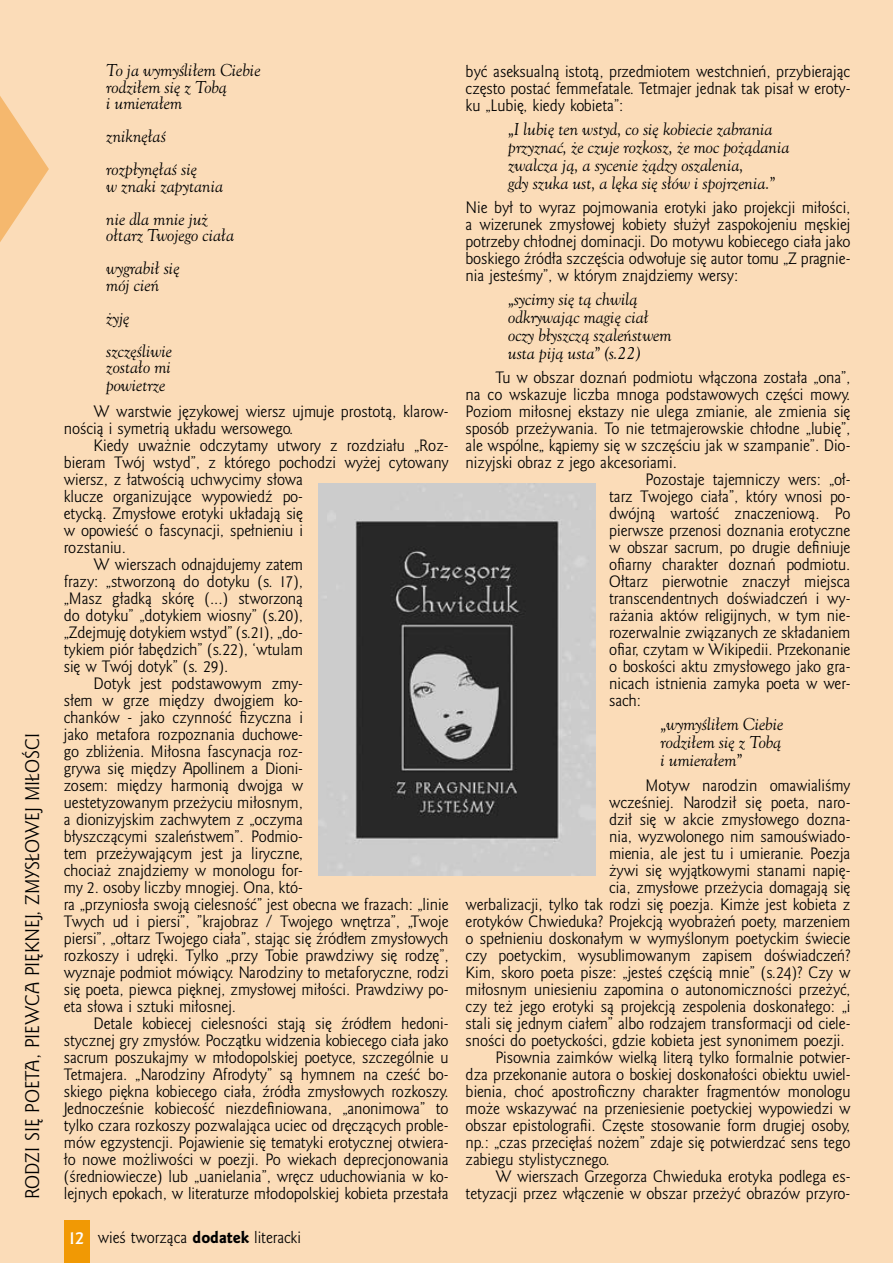
<style>
.page{position:relative;width:893px;height:1263px;background:#fbdcb8}
.page>*{position:absolute;margin:0;border:0;box-sizing:border-box;transform-origin:0 0}
.t1{font:18px "Goldy EFN";color:#000}
.t2{font:15px/17px "Goldy EFN";color:#000;text-align:justify}
.t3{font:italic 15px/18px "Goldy Olds EFN";color:#000}
.s1{font-weight:700;font-size:16.5px;color:#fff}
.s2{font-family:"Goldy EFN Heavy"}
</style>
<div class="page">
<svg style="left:0;top:96px;width:49px;height:146px"></svg>
<img style="left:319px;top:484px;width:276px;height:391px">
<div style="left:64px;top:1220px;width:25px;height:43px;background:#f19904"></div>
<p class="t1" style="left:22px;top:1199px;width:467px;rotate:-90deg">rodzi się poeta, piewca pięknej, zmysłowej m iłości</p>
<p class="t3" style="left:106px;top:62px;width:156px;line-height:16.5px">To ja wymyśliłem Ciebie rodziłem się z Tobą<br>i umierałem</p>
<p class="t3" style="left:106px;top:127px;width:61px">zniknęłaś</p>
<p class="t3" style="left:106px;top:161px;width:118px;line-height:16.5px">rozpłynęłaś się<br>w znaki zapytania</p>
<p class="t3" style="left:106px;top:210px;width:129px;line-height:16.5px">nie dla mnie już ołtarz Twojego ciała</p>
<p class="t3" style="left:106px;top:260px;width:75px;line-height:16.5px">wygrabił się mój cień</p>
<p class="t3" style="left:106px;top:309px;width:25px">żyję</p>
<p class="t3" style="left:106px;top:342px;width:67px;line-height:16.5px">szczęśliwie zostało mi</p>
<p class="t3" style="left:106px;top:376px;width:61px">powietrze</p>
<p class="t2" style="left:64px;top:403px;width:24px">W</p>
<p class="t2" style="left:64px;top:403px;width:386px;text-indent:53px">warstwie językowej wiersz ujmuje prostotą, klarow&shy;nością i symetrią układu wersowego.</p>
<p class="t2" style="left:64px;top:437px;width:386px;text-align:left;text-indent:30px">Kiedy uważnie odczytamy utwory z rozdziału „Roz&shy;bieram Twój wstyd”, z którego pochodzi wyżej cytowany wiersz, z łatwością uchwycimy słowa<br>klucze organizujące wypowiedź po-<br>etycką. Zmysłowe erotyki układają się<br>w opowieść o fascynacji, spełnieniu i<br>rozstaniu.<br>W</p>
<p class="t2" style="left:64px;top:556px;width:241px;text-indent:51px">wierszach odnajdujemy zatem frazy: „stworzoną do dotyku (s. 17), „Masz gładką skórę (...) stworzoną do dotyku” „dotykiem wiosny” (s.20), „Zdejmuję dotykiem wstyd” (s.21), „do&shy;tykiem piór łabędzich” (s.22), ‘wtulam się w Twój dotyk” (s. 29).</p>
<p class="t2" style="left:64px;top:675px;width:386px;text-align:left;text-indent:30px">Dotyk jest podstawowym zmy-<br>słem w grze między dwojgiem ko-<br>chanków - jako czynność fizyczna i<br>jako metafora rozpoznania duchowe-<br>go zbliżenia. Miłosna fascynacja roz-<br>grywa się między Apollinem a Dioni-<br>zosem: między harmonią dwojga w<br>uestetyzowanym przeżyciu miłosnym,<br>a dionizyjskim zachwytem z „oczyma<br>błyszczącymi szaleństwem”. Podmio-<br>tem przeżywającym jest ja liryczne,<br>chociaż znajdziemy w monologu for-<br>my 2. osoby liczby mnogiej. Ona, któ-<br>ra „przyniosła swoją cielesność” jest obecna we frazach: „linie Twych ud i piersi”, ”krajobraz / Twojego wnętrza”, „Twoje piersi”, „ołtarz Twojego ciała”, stając się źródłem zmysłowych rozkoszy i udręki. Tylko „przy Tobie prawdziwy się rodzę”, wyznaje podmiot mówiący. Narodziny to metaforyczne, rodzi się poeta, piewca pięknej, zmysłowej miłości. Prawdziwy po&shy;eta słowa i sztuki miłosnej.</p>
<p class="t2" style="left:64px;top:1016px;width:386px;text-indent:30px">Detale kobiecej cielesności stają się źródłem hedoni&shy;stycznej gry zmysłów. Początku widzenia kobiecego ciała jako sacrum poszukajmy w młodopolskiej poetyce, szczególnie u Tetmajera. „Narodziny Afrodyty” są hymnem na cześć bo&shy;skiego piękna kobiecego ciała, źródła zmysłowych rozkoszy.<br>Jednocześnie kobiecość niezdefiniowana, „anonimowa” to tylko czara rozkoszy pozwalająca uciec od dręczących proble&shy;mów egzystencji. Pojawienie się tematyki erotycznej otwiera&shy;ło nowe możliwości w poezji. Po wiekach deprecjonowania (średniowiecze) lub „uanielania”, wręcz uduchowiania w ko&shy;lejnych epokach, w literaturze młodopolskiej kobieta przestała</p>
<p class="t2" style="left:69px;top:1230px;width:234px"><span class="s1">12</span> wieś tworząca <span class="s2">dodatek</span> literacki</p>
<p class="t2" style="left:466px;top:63px;width:386px">być aseksualną istotą, przedmiotem westchnień, przybierając często postać femmefatale. Tetmajer jednak tak pisał w eroty&shy;ku „Lubię, kiedy kobieta”:</p>
<p class="t3" style="left:508px;top:119px;width:283px">„I lubię ten wstyd, co się kobiecie zabrania przyznać, że czuje rozkosz, że moc pożądania zwalcza ją, a sycenie żądzy oszalenia,<br>gdy szuka ust, a lęka się słów i spojrzenia.”</p>
<p class="t2" style="left:466px;top:199px;width:387px">N ie był to wyraz pojmowania erotyki jako projekcji miłości, a wizerunek zmysłowej kobiety służył zaspokojeniu męskiej potrzeby chłodnej dominacji. Do motywu kobiecego ciała jako boskiego źródła szczęścia odwołuje się autor tomu „Z pragnie&shy;nia jesteśmy”, w którym znajdziemy wersy:</p>
<p class="t3" style="left:508px;top:289px;width:165px">„sycimy się tą chwilą odkrywając magię ciał oczy błyszczą szaleństwem usta piją usta” (s.22)</p>
<p class="t2" style="left:495px;top:369px;width:357px">Tu w obszar doznań podmiotu włączona została „ona”,</p>
<p class="t2" style="left:466px;top:386px;width:386px">na co wskazuje liczba mnoga podstawowych części mowy.</p>
<p class="t2" style="left:466px;top:403px;width:386px">Poziom miłosnej ekstazy nie ulega zmianie, ale zmienia się</p>
<p class="t2" style="left:466px;top:420px;width:386px">sposób przeżywania. To nie tetmajerowskie chłodne „lubię”,</p>
<p class="t2" style="left:466px;top:437px;width:386px">ale wspólne„ kąpiemy się w szczęściu jak w szampanie”. Dio-</p>
<p class="t2" style="left:466px;top:454px;width:213px">nizyjski obraz z jego akcesoriami.</p>
<p class="t2" style="left:646px;top:471px;width:206px">Pozostaje tajemniczy wers: „oł-</p>
<p class="t2" style="left:609px;top:488px;width:243px">tarz Twojego ciała”, który wnosi po-</p>
<p class="t2" style="left:609px;top:505px;width:243px">dwójną wartość znaczeniową. Po</p>
<p class="t2" style="left:609px;top:522px;width:243px">pierwsze przenosi doznania erotyczne</p>
<p class="t2" style="left:609px;top:539px;width:243px">w obszar sacrum, po drugie definiuje</p>
<p class="t2" style="left:609px;top:556px;width:243px">ofiarny charakter doznań podmiotu.</p>
<p class="t2" style="left:609px;top:573px;width:243px">Ołtarz pierwotnie znaczył miejsca</p>
<p class="t2" style="left:609px;top:590px;width:243px">transcendentnych doświadczeń i wy-</p>
<p class="t2" style="left:609px;top:607px;width:243px">rażania aktów religijnych, w tym nie-</p>
<p class="t2" style="left:609px;top:624px;width:243px">rozerwalnie związanych ze składaniem</p>
<p class="t2" style="left:609px;top:641px;width:243px">ofiar, czytam w Wikipedii. Przekonanie</p>
<p class="t2" style="left:609px;top:658px;width:243px">o boskości aktu zmysłowego jako gra-</p>
<p class="t2" style="left:609px;top:675px;width:243px">nicach istnienia zamyka poeta w wer-</p>
<p class="t2" style="left:609px;top:693px;width:34px">sach:</p>
<p class="t3" style="left:661px;top:715px;width:124px">„wymyśliłem Ciebie rodziłem się z Tobą i umierałem”</p>
<p class="t2" style="left:646px;top:778px;width:206px">Motyw narodzin omawialiśmy</p>
<p class="t2" style="left:609px;top:795px;width:243px">wcześniej. Narodził się poeta, naro-</p>
<p class="t2" style="left:609px;top:812px;width:243px">dził się w akcie zmysłowego dozna-</p>
<p class="t2" style="left:609px;top:829px;width:243px">nia, wyzwolonego nim samouświado-</p>
<p class="t2" style="left:609px;top:846px;width:243px">mienia, ale jest tu i umieranie. Poezja</p>
<p class="t2" style="left:609px;top:863px;width:243px">żywi się wyjątkowymi stanami napię-</p>
<p class="t2" style="left:609px;top:880px;width:243px">cia, zmysłowe przeżycia domagają się</p>
<p class="t2" style="left:466px;top:897px;width:386px">werbalizacji, tylko tak rodzi się poezja. Kimże jest kobieta z</p>
<p class="t2" style="left:466px;top:914px;width:386px">erotyków Chwieduka? Projekcją wyobrażeń poety, marzeniem</p>
<p class="t2" style="left:466px;top:931px;width:386px">o spełnieniu doskonałym w wymyślonym poetyckim świecie</p>
<p class="t2" style="left:466px;top:948px;width:386px">czy poetyckim, wysublimowanym zapisem doświadczeń?</p>
<p class="t2" style="left:466px;top:965px;width:386px">Kim, skoro poeta pisze: „jesteś częścią mnie” (s.24)? Czy w</p>
<p class="t2" style="left:466px;top:982px;width:386px">miłosnym uniesieniu zapomina o autonomiczności przeżyć,</p>
<p class="t2" style="left:466px;top:999px;width:386px">czy też jego erotyki są projekcją zespolenia doskonałego: „i</p>
<p class="t2" style="left:466px;top:1016px;width:386px">stali się jednym ciałem” albo rodzajem transformacji od ciele-</p>
<p class="t2" style="left:466px;top:1033px;width:381px">sności do poetyckości, gdzie kobieta jest synonimem poezji.</p>
<p class="t2" style="left:495px;top:1050px;width:357px">Pisownia zaimków wielką literą tylko formalnie potwier-</p>
<p class="t2" style="left:466px;top:1067px;width:386px">dza przekonanie autora o boskiej doskonałości obiektu uwiel-</p>
<p class="t2" style="left:466px;top:1084px;width:386px">bienia, choć apostroficzny charakter fragmentów monologu</p>
<p class="t2" style="left:466px;top:1101px;width:386px">może wskazywać na przeniesienie poetyckiej wypowiedzi w</p>
<p class="t2" style="left:466px;top:1118px;width:386px">obszar epistolografii. Częste stosowanie form drugiej osoby,</p>
<p class="t2" style="left:466px;top:1135px;width:386px">np.: „czas przecięłaś nożem” zdaje się potwierdzać sens tego</p>
<p class="t2" style="left:466px;top:1152px;width:146px">zabiegu stylistycznego.</p>
<p class="t2" style="left:466px;top:1169px;width:24px">W</p>
<p class="t2" style="left:517px;top:1169px;width:335px">wierszach Grzegorza Chwieduka erotyka podlega es-</p>
<p class="t2" style="left:466px;top:1186px;width:386px">tetyzacji przez włączenie w obszar przeżyć obrazów przyro-</p>
</div>
